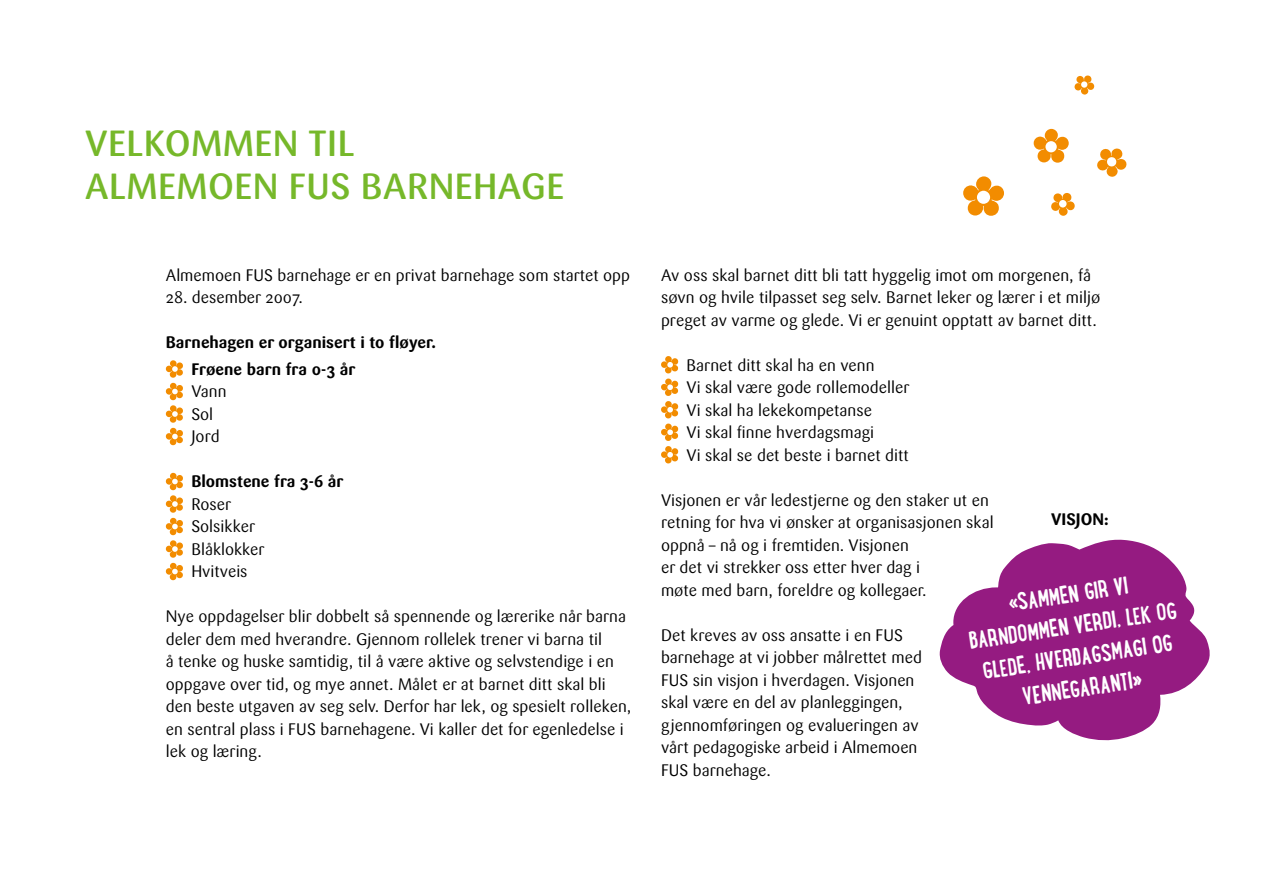
<style>
.page{position:relative;width:1263px;height:893px;background:#fff}
.page>*{position:absolute;margin:0;border:0;box-sizing:border-box;transform-origin:0 0}
.t1{font:500 36px/43.2px "Sari OT";letter-spacing:.01em;color:#76b82a}
.t2{font:700 26.25px/31.5px "Lunch Box";color:#fff;text-align:center}
.t3{font:16.5px/22.5px "Sari OT";color:#000}
.t4{font:700 16.5px/26.7px "Sari OT";color:#000}
</style>
<div class="page">
<svg style="left:165px;top:360px;width:18px;height:86px"></svg>
<svg style="left:165px;top:472px;width:18px;height:109px"></svg>
<svg style="left:661px;top:356px;width:17px;height:108px"></svg>
<svg style="left:963px;top:176px;width:41px;height:40px"></svg>
<svg style="left:1097px;top:148px;width:30px;height:29px"></svg>
<svg style="left:1074px;top:75px;width:20px;height:20px"></svg>
<svg style="left:1051px;top:193px;width:24px;height:23px"></svg>
<svg style="left:1033px;top:129px;width:36px;height:34px"></svg>
<svg style="left:939px;top:539px;width:271px;height:202px;fill:#951b81"></svg>
<h1 class="t1" style="left:85px;top:122px;width:481px">VELKOMMEN TIL<br>ALMEMOEN FUS BARNEHAGE</h1>
<p class="t3" style="left:166px;top:263px;width:466px">Almemoen FUS barnehage er en privat barnehage som startet opp</p>
<p class="t3" style="left:166px;top:286px;width:139px">28. desember 2007.</p>
<p class="t4" style="left:191px;top:329px;width:246px;text-indent:-25px">Barnehagen er organisert i to fløyer.<br>Frøene barn fra 0-3 år</p>
<p class="t3" style="left:191px;top:380px;width:37px">Vann<br>Sol<br>Jord</p>
<p class="t4" style="left:191px;top:468px;width:154px">Blomstene fra 3-6 år</p>
<p class="t3" style="left:191px;top:493px;width:75px">Roser<br>Solsikker<br>Blåklokker<br>Hvitveis</p>
<p class="t3" style="left:166px;top:605px;width:467px">Nye oppdagelser blir dobbelt så spennende og lærerike når barna deler dem med hverandre. Gjennom rollelek trener vi barna til<br>å tenke og huske samtidig, til å være aktive og selvstendige i en oppgave over tid, og mye annet. Målet er at barnet ditt skal bli den beste utgaven av seg selv. Derfor har lek, og spesielt rolleken, en sentral plass i FUS barnehagene. Vi kaller det for egenledelse i lek og læring.</p>
<p class="t3" style="left:661px;top:263px;width:441px">Av oss skal barnet ditt bli tatt hyggelig imot om morgenen, få søvn og hvile tilpasset seg selv. Barnet leker og lærer i et miljø preget av varme og glede. Vi er genuint opptatt av barnet ditt.</p>
<p class="t3" style="left:686px;top:353px;width:225px">Barnet ditt skal ha en venn<br>Vi skal være gode rollemodeller<br>Vi skal ha lekekompetanse<br>Vi skal finne hverdagsmagi<br>Vi skal se det beste i barnet ditt</p>
<p class="t3" style="left:661px;top:488px;width:334px">Visjonen er vår ledestjerne og den staker ut en retning for hva vi ønsker at organisasjonen skal oppnå – nå og i fremtiden. Visjonen<br>er det vi strekker oss etter hver dag i<br>møte med barn, foreldre og kollegaer.</p>
<p class="t3" style="left:661px;top:623px;width:262px">Det kreves av oss ansatte i en FUS barnehage at vi jobber målrettet med<br>FUS sin visjon i hverdagen. Visjonen skal være en del av planleggingen, gjennomføringen og evalueringen av vårt pedagogiske arbeid i Almemoen<br>FUS barnehage.</p>
<p class="t4" style="left:1051px;top:506px;width:59px">VISJON:</p>
<h2 class="t2" style="left:962px;top:594px;width:211px;rotate:-9deg">«SAMMEN GIR VI<br>BARNDOMMEN VERDI, LEK OG<br>GLEDE, HVERDAGSMAGI OG<br>VENNEGARANTI»</h2>
</div>
